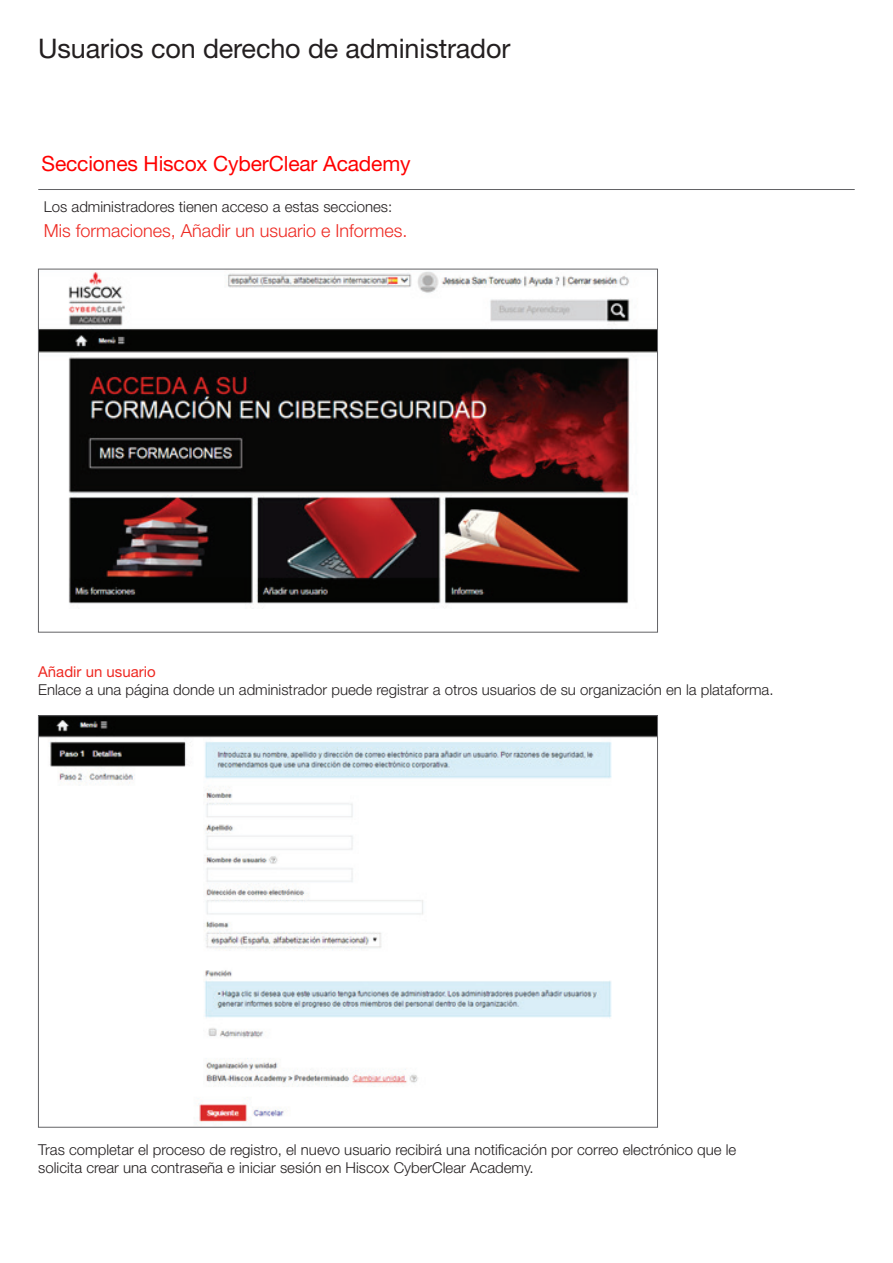
<style>
.page{position:relative;width:893px;height:1263px;background:#fff}
.page>*{position:absolute;margin:0;border:0;box-sizing:border-box;transform-origin:0 0}
.t1{font:27px "Helvetica Neue LT Std";letter-spacing:-.005em;color:#231f20}
.t2{font:21px "Helvetica Neue LT Std";letter-spacing:-.005em;color:#f00}
.t3{font:300 18px "Helvetica Neue LT Std";color:#ee2a23}
.t4{font:300 15px/18px "Helvetica Neue LT Std";color:#231f20}
.t5{font:15px "Helvetica Neue LT Std";color:#ee2a23}
</style>
<div class="page">
<img style="left:40px;top:271px;width:616px;height:333px">
<img style="left:40px;top:717px;width:616px;height:405px">
<hr style="left:38px;top:189px;width:817px;height:1px;background:#636366">
<h1 class="t1" style="left:38px;top:32px;width:474px">Usuarios con derecho de administrador</h1>
<h2 class="t2" style="left:42px;top:151px;width:371px">Secciones Hiscox CyberClear Academy</h2>
<p class="t4" style="left:44px;top:197px;width:350px">Los administradores tienen acceso a estas secciones:</p>
<p class="t3" style="left:44px;top:219px;width:365px">Mis formaciones, Añadir un usuario e Informes.</p>
<p class="t5" style="left:38px;top:662px;width:119px">Añadir un usuario</p>
<p class="t4" style="left:38px;top:680px;width:737px">Enlace a una página donde un administrador puede registrar a otros usuarios de su organización en la plataforma.</p>
<p class="t4" style="left:38px;top:1140px;width:700px">Tras completar el proceso de registro, el nuevo usuario recibirá una notificación por correo electrónico que le solicita crear una contraseña e iniciar sesión en Hiscox CyberClear Academy.</p>
</div>
